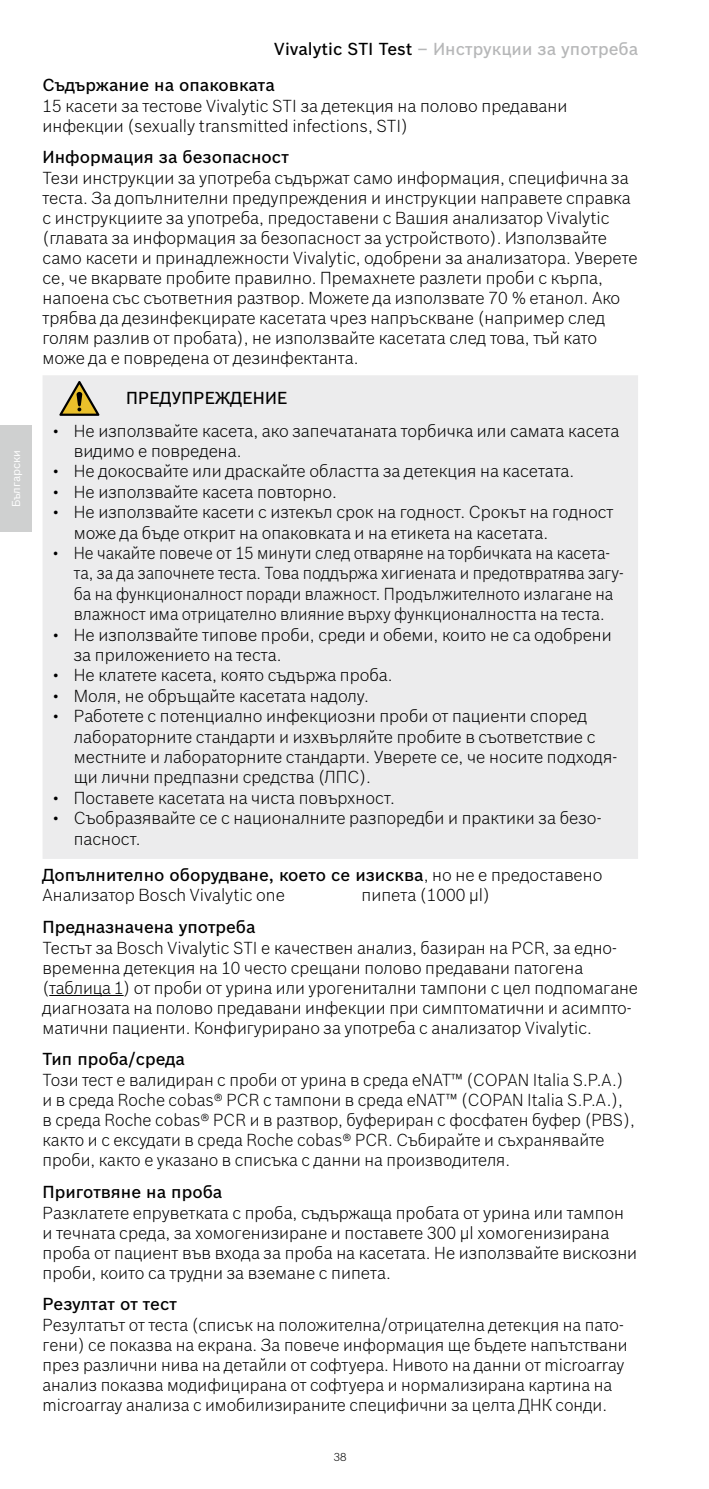
<style>
.page{position:relative;width:709px;height:1489px;background:#fff}
.page>*{position:absolute;margin:0;border:0;box-sizing:border-box;transform-origin:0 0}
.t1{font:300 17px/20px "Bosch Sans";color:#000}
.t2{font:300 17px/20.5px "Bosch Sans";color:#000;scale:.95 1}
.t3{font:500 17px "Bosch Sans";color:#000}
.t4{font:500 17px "Bosch Sans";color:#b6b7b8}
.t5{font:11.25px "Bosch Sans";color:#fff}
.t6{font:300 11.25px "Bosch Sans";color:#000}
.s1{color:#000}
.s2{font-weight:500}
</style>
<div class="page">
<div style="left:0;top:425px;width:32px;height:106px;background:#cfd0d0"></div>
<hr style="left:49px;top:995px;width:75px;height:1px;background:#000">
<div style="left:43px;top:375px;width:595px;height:483px;background:#ececed"></div>
<svg style="left:59px;top:381px;width:40px;height:35px"></svg>
<p class="t5" style="left:8px;top:507px;width:59px;rotate:-90deg">Български</p>
<p class="t4" style="left:274px;top:36px;width:365px"><span class="s1">Vivalytic STI Test</span> – Инструкции за употреба</p>
<p class="t3" style="left:43px;top:72px;width:234px">Съдържание на опаковката</p>
<p class="t1" style="left:43px;top:94px;width:526px">15 касети за тестове Vivalytic STI за детекция на полово предавани инфекции (sexually transmitted infections, STI)</p>
<p class="t3" style="left:43px;top:144px;width:248px">Информация за безопасност</p>
<p class="t1" style="left:43px;top:167px;width:596px">Тези инструкции за употреба съдържат само информация, специфична за теста. За допълнителни предупреждения и инструкции направете справка с инструкциите за употреба, предоставени с Вашия анализатор Vivalytic (главата за информация за безопасност за устройството). Използвайте само касети и принадлежности Vivalytic, одобрени за анализатора. Уверете се, че вкарвате пробите правилно. Премахнете разлети проби с кърпа, напоена със съответния разтвор. Можете да използвате 70 % етанол. Ако трябва да дезинфекцирате касетата чрез напръскване (например след голям разлив от пробата), не използвайте касетата след това, тъй като може да е повредена от дезинфектанта.</p>
<p class="t3" style="left:126px;top:385px;width:163px">ПРЕДУПРЕЖДЕНИЕ</p>
<p class="t1" style="left:74px;top:419px;width:547px;text-indent:-21px">• Не използвайте касета, ако запечатаната торбичка или самата касета видимо е повредена.</p>
<p class="t1" style="left:53px;top:460px;width:523px">• Не докосвайте или драскайте областта за детекция на касетата.</p>
<p class="t1" style="left:53px;top:480px;width:286px">• Не използвайте касета повторно.</p>
<p class="t1" style="left:74px;top:500px;width:541px;text-indent:-21px">• Не използвайте касети с изтекъл срок на годност. Срокът на годност може да бъде открит на опаковката и на етикета на касетата.</p>
<p class="t2" style="left:74px;top:541px;width:580px;text-indent:-21px">• Не чакайте повече от 15 минути след отваряне на торбичката на касета&shy;та, за да започнете теста. Това поддържа хигиената и предотвратява загу&shy;ба на функционалност поради влажност. Продължителното излагане на влажност има отрицателно влияние върху функционалността на теста.</p>
<p class="t1" style="left:74px;top:623px;width:539px;text-indent:-21px">• Не използвайте типове проби, среди и обеми, които не са одобрени за приложението на теста.</p>
<p class="t1" style="left:53px;top:664px;width:342px">• Не клатете касета, която съдържа проба.</p>
<p class="t1" style="left:53px;top:684px;width:318px">• Моля, не обръщайте касетата надолу.</p>
<p class="t1" style="left:74px;top:704px;width:545px;text-indent:-21px">• Работете с потенциално инфекциозни проби от пациенти според лабораторните стандарти и изхвърляйте пробите в съответствие с местните и лабораторните стандарти. Уверете се, че носите подходя&shy;щи лични предпазни средства (ЛПС).</p>
<p class="t1" style="left:53px;top:786px;width:344px">• Поставете касетата на чиста повърхност.</p>
<p class="t1" style="left:74px;top:806px;width:529px;text-indent:-21px">• Съобразявайте се с националните разпоредби и практики за безо&shy;пасност.</p>
<p class="t1" style="left:43px;top:864px;width:561px"><span class="s2">Допълнително оборудване, което се изисква</span>, но не е предоставено<br>Анализатор Bosch Vivalytic one</p>
<p class="t1" style="left:361px;top:884px;width:130px">пипета (1000 µl)</p>
<p class="t3" style="left:43px;top:914px;width:214px">Предназначена употреба</p>
<p class="t1" style="left:43px;top:936px;width:597px">Тестът за Bosch Vivalytic STI е качествен анализ, базиран на PCR, за едно&shy;временна детекция на 10 често срещани полово предавани патогена (таблица 1) от проби от урина или урогенитални тампони с цел подпомагане диагнозата на полово предавани инфекции при симптоматични и асимпто&shy;матични пациенти. Конфигурирано за употреба с анализатор Vivalytic.</p>
<p class="t3" style="left:43px;top:1046px;width:144px">Тип проба/среда</p>
<p class="t1" style="left:43px;top:1068px;width:594px">Този тест е валидиран с проби от урина в среда eNAT™ (COPAN Italia S.P.A.) и в среда Roche cobas® PCR с тампони в среда eNAT™ (COPAN Italia S.P.A.), в среда Roche cobas® PCR и в разтвор, буфериран с фосфатен буфер (PBS), както и с ексудати в среда Roche cobas® PCR. Събирайте и съхранявайте проби, както е указано в списъка с данни на производителя.</p>
<p class="t3" style="left:43px;top:1179px;width:181px">Приготвяне на проба</p>
<p class="t1" style="left:43px;top:1201px;width:596px">Разклатете епруветката с проба, съдържаща пробата от урина или тампон и течната среда, за хомогенизиране и поставете 300 μl хомогенизирана проба от пациент във входа за проба на касетата. Не използвайте вискозни проби, които са трудни за вземане с пипета.</p>
<p class="t3" style="left:43px;top:1291px;width:136px">Резултат от тест</p>
<p class="t1" style="left:43px;top:1313px;width:586px">Резултатът от теста (списък на положителна/отрицателна детекция на пато&shy;гени) се показва на екрана. За повече информация ще бъдете напътствани през различни нива на детайли от софтуера. Нивото на данни от microarray анализ показва модифицирана от софтуера и нормализирана картина на microarray анализа с имобилизираните специфични за целта ДНК сонди.</p>
<p class="t6" style="left:334px;top:1449px;width:14px">38</p>
</div>
